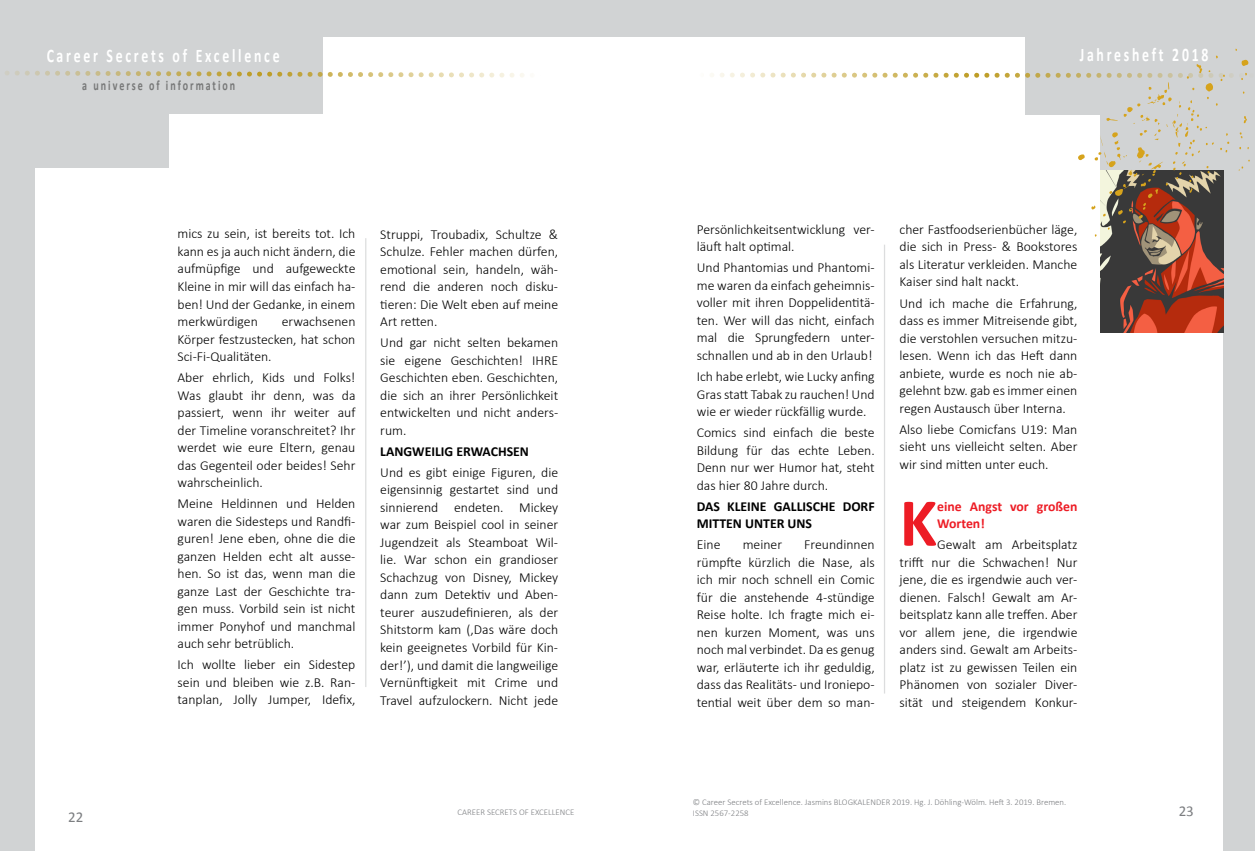
<style>
.page{position:relative;width:1255px;height:851px;background:#fff}
.page>*{position:absolute;margin:0;border:0;box-sizing:border-box;transform-origin:0 0}
.t1{font:700 68.88px "Calibri";color:#ed1c25}
.t2{font:700 19.25px "Calibri";letter-spacing:.2em;color:#fff;scale:.71 1}
.t3{font:15px "Calibri";color:#7c7e81}
.t4{font:700 14px "Calibri";letter-spacing:.2em;color:#777878;scale:.71 1}
.t5{font:300 13.75px/17.5px "Calibri";color:#000;text-align:justify}
.t6{font:700 13.75px/17.5px "Calibri";color:#000}
.t7{font:700 13.75px/17.5px "Calibri";color:#ed1c25}
.t8{font:300 8.75px/10.5px "Calibri";color:#7c7e81}
</style>
<div class="page">
<div style="left:1024px;top:0;width:230px;height:114px;background:#d1d3d4"></div>
<div style="left:628px;top:0;width:626px;height:37px;background:#d1d3d4"></div>
<div style="left:1223px;top:0;width:31px;height:850px;background:#d1d3d4"></div>
<hr style="left:883px;top:244px;width:2px;height:449px;background:#dcddde">
<img style="left:1100px;top:237px;width:123px;height:95px">
<div style="left:4px;top:0;width:318px;height:113px;background:#d1d3d4"></div>
<div style="left:0;top:0;width:628px;height:37px;background:#d1d3d4"></div>
<div style="left:0;top:0;width:35px;height:850px;background:#d1d3d4"></div>
<hr style="left:365px;top:238px;width:1px;height:449px;background:#dcddde">
<svg style="left:5px;top:49px;width:1250px;height:188px"></svg>
<h2 class="t2" style="left:47px;top:44px;width:330px">Career Secrets of Excellence</h2>
<p class="t4" style="left:82px;top:77px;width:217px">a universe of information</p>
<h2 class="t2" style="left:1079px;top:42px;width:183px">Jahresheft 2018</h2>
<p class="t5" style="left:177px;top:224px;width:179px">mics zu sein, ist bereits tot. Ich kann es ja auch nicht ändern, die aufmüpfige und aufgeweckte Kleine in mir will das einfach ha&shy;ben! Und der Gedanke, in einem merkwürdigen</p>
<p class="t5" style="left:177px;top:312px;width:179px;text-indent:104px">erwachsenen Körper festzustecken, hat schon Sci-Fi-Qualitäten.</p>
<p class="t5" style="left:177px;top:368px;width:179px">Aber ehrlich, Kids und Folks!<br>Was glaubt ihr denn, was da passiert, wenn ihr weiter auf der Timeline voranschreitet? Ihr werdet wie eure Eltern, genau das Gegenteil oder beides! Sehr wahrscheinlich.</p>
<p class="t5" style="left:177px;top:494px;width:179px">Meine Heldinnen und Helden waren die Sidesteps und Randfi&shy;guren! Jene eben, ohne die die ganzen Helden echt alt ausse&shy;hen. So ist das, wenn man die ganze Last der Geschichte tra&shy;gen muss. Vorbild sein ist nicht immer Ponyhof und manchmal auch sehr betrüblich.</p>
<p class="t5" style="left:177px;top:655px;width:179px">Ich wollte lieber ein Sidestep sein und bleiben wie z.B. Ran&shy;tanplan, Jolly Jumper, Idefix,</p>
<p class="t5" style="left:380px;top:224px;width:179px">Struppi, Troubadix, Schultze &amp; Schulze. Fehler machen dürfen, emotional sein, handeln, wäh&shy;rend die anderen noch disku&shy;tieren: Die Welt eben auf meine Art retten.</p>
<p class="t5" style="left:380px;top:333px;width:179px">Und gar nicht selten bekamen sie eigene Geschichten! IHRE Geschichten eben. Geschichten, die sich an ihrer Persönlichkeit entwickelten und nicht anders&shy;rum.</p>
<p class="t6" style="left:380px;top:442px;width:150px">LANGWEILIG ERWACHSEN</p>
<p class="t5" style="left:380px;top:463px;width:179px">Und es gibt einige Figuren, die eigensinnig gestartet sind und sinnierend endeten. Mickey war zum Beispiel cool in seiner Jugendzeit als Steamboat Wil&shy;lie. War schon ein grandioser Schachzug von Disney, Mickey dann zum Detektiv und Aben&shy;teurer auszudefinieren, als der Shitstorm kam (‚Das wäre doch kein geeignetes Vorbild für Kin&shy;der!’), und damit die langweilige Vernünftigkeit mit Crime und Travel aufzulockern. Nicht jede</p>
<p class="t5" style="left:696px;top:220px;width:179px">Persönlichkeitsentwicklung ver&shy;läuft halt optimal.</p>
<p class="t5" style="left:696px;top:258px;width:179px">Und Phantomias und Phantomi&shy;me waren da einfach geheimnis&shy;voller mit ihren Doppelidentitä&shy;ten. Wer will das nicht, einfach mal die Sprungfedern unter&shy;schnallen und ab in den Urlaub!</p>
<p class="t5" style="left:696px;top:367px;width:179px">Ich habe erlebt, wie Lucky anfing Gras statt Tabak zu rauchen! Und wie er wieder rückfällig wurde.</p>
<p class="t5" style="left:696px;top:423px;width:179px">Comics sind einfach die beste Bildung für das echte Leben.<br>Denn nur wer Humor hat, steht das hier 80 Jahre durch.</p>
<p class="t6" style="left:696px;top:497px;width:179px">DAS KLEINE GALLISCHE DORF<br>MITTEN UNTER UNS</p>
<p class="t5" style="left:696px;top:535px;width:25px">Eine</p>
<p class="t5" style="left:742px;top:535px;width:41px">meiner</p>
<p class="t5" style="left:696px;top:535px;width:179px;text-indent:107px">Freundinnen rümpfte kürzlich die Nase, als ich mir noch schnell ein Comic für die anstehende 4-stündige Reise holte. Ich fragte mich ei&shy;nen kurzen Moment, was uns noch mal verbindet. Da es genug war, erläuterte ich ihr geduldig, dass das Realitäts- und Ironiepo&shy;tential weit über dem so man-</p>
<p class="t5" style="left:899px;top:220px;width:179px">cher Fastfoodserienbücher läge, die sich in Press- &amp; Bookstores als Literatur verkleiden. Manche Kaiser sind halt nackt.</p>
<p class="t5" style="left:899px;top:293px;width:179px">Und ich mache die Erfahrung, dass es immer Mitreisende gibt, die verstohlen versuchen mitzu&shy;lesen. Wenn ich das Heft dann anbiete, wurde es noch nie ab&shy;gelehnt bzw. gab es immer einen regen Austausch über Interna.</p>
<p class="t5" style="left:899px;top:419px;width:179px">Also liebe Comicfans U19: Man sieht uns vielleicht selten. Aber wir sind mitten unter euch.</p>
<h1 class="t1" style="left:899px;top:478px;width:39px">K</h1>
<p class="t7" style="left:937px;top:497px;width:142px">eine Angst vor großen<br>Worten!</p>
<p class="t5" style="left:899px;top:535px;width:179px;text-indent:38px">Gewalt am Arbeitsplatz trifft nur die Schwachen! Nur jene, die es irgendwie auch ver&shy;dienen. Falsch! Gewalt am Ar&shy;beitsplatz kann alle treffen. Aber vor allem jene, die irgendwie anders sind. Gewalt am Arbeits&shy;platz ist zu gewissen Teilen ein Phänomen von sozialer Diver&shy;sität und steigendem Konkur-</p>
<p class="t3" style="left:68px;top:807px;width:17px">22</p>
<p class="t8" style="left:457px;top:806px;width:118px">CAREER SECRETS OF EXCELLENCE</p>
<p class="t8" style="left:693px;top:796px;width:375px">© Career Secrets of Excellence. Jasmins BLOGKALENDER 2019. Hg. J. Döhling-Wölm. Heft 3. 2019. Bremen.<br>ISSN 2567-2258</p>
<p class="t3" style="left:1178px;top:801px;width:17px">23</p>
</div>
